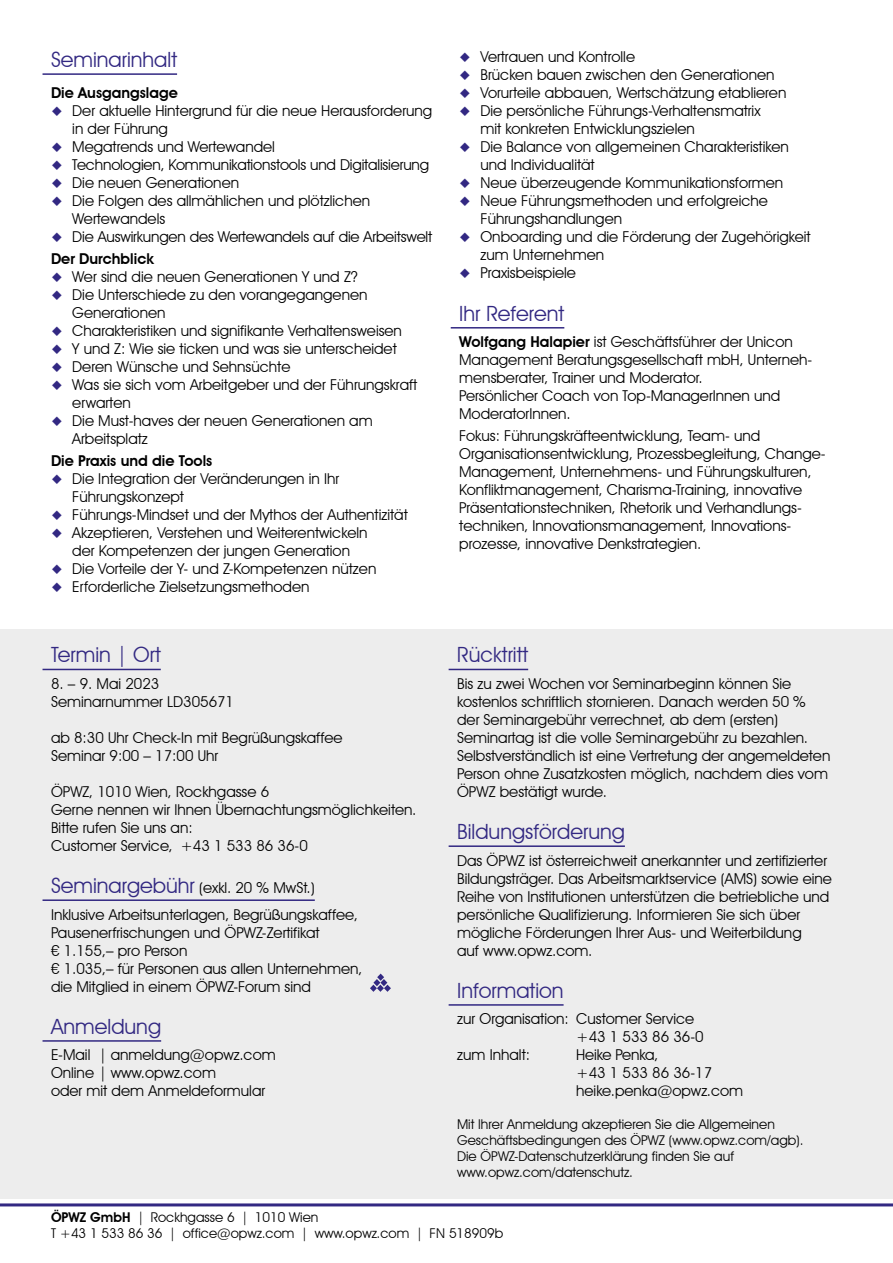
<style>
.page{position:relative;width:893px;height:1263px;background:#fff}
.page>*{position:absolute;margin:0;border:0;box-sizing:border-box;transform-origin:0 0}
.t1{font:21px "Avant Garde IT Cby BT";color:#322882}
.t2{font:15px/18px "Avant Garde IT Cby BT";color:#000}
.t3{font:600 15px "Avant Garde IT Cby BT";color:#000}
.t4{font:13.5px/16.2px "Avant Garde IT Cby BT";color:#000}
.s1{color:#322882}
.s2{font-weight:600}
.s3{font-size:21px;color:#322882}
</style>
<div class="page">
<hr style="left:0;top:1203px;width:893px;height:3px;background:#322882">
<hr style="left:43px;top:73px;width:134px;height:2px;background:#322882">
<div style="left:0;top:629px;width:893px;height:570px;background:#ededed"></div>
<hr style="left:43px;top:669px;width:118px;height:1px;background:#322882">
<hr style="left:43px;top:899px;width:272px;height:2px;background:#322882">
<hr style="left:43px;top:1040px;width:118px;height:2px;background:#322882">
<hr style="left:449px;top:669px;width:79px;height:1px;background:#322882">
<hr style="left:449px;top:845px;width:176px;height:2px;background:#322882">
<hr style="left:449px;top:1004px;width:115px;height:2px;background:#322882">
<svg style="left:370px;top:973px;width:21px;height:19px"></svg>
<hr style="left:451px;top:327px;width:113px;height:2px;background:#322882">
<h1 class="t1" style="left:51px;top:47px;width:128px">Seminarinhalt</h1>
<p class="t3" style="left:51px;top:83px;width:128px">Die Ausgangslage</p>
<p class="t2" style="left:72px;top:101px;width:361px;text-indent:-21px"><span class="s1">◆</span> Der aktuelle Hintergrund für die neue Herausforderung in der Führung</p>
<p class="t2" style="left:51px;top:137px;width:225px"><span class="s1">◆</span> Megatrends und Wertewandel</p>
<p class="t2" style="left:51px;top:155px;width:380px"><span class="s1">◆</span> Technologien, Kommunikationstools und Digitalisierung</p>
<p class="t2" style="left:51px;top:173px;width:190px"><span class="s1">◆</span> Die neuen Generationen</p>
<p class="t2" style="left:72px;top:191px;width:299px;text-indent:-21px"><span class="s1">◆</span> Die Folgen des allmählichen und plötzlichen<br>Wertewandels</p>
<p class="t2" style="left:51px;top:225px;width:383px;line-height:22.2px"><span class="s1">◆</span> Die Auswirkungen des Wertewandels auf die Arbeitswelt<br><span class="s2">Der Durchblick</span></p>
<p class="t2" style="left:51px;top:268px;width:308px"><span class="s1">◆</span> Wer sind die neuen Generationen Y und Z?</p>
<p class="t2" style="left:72px;top:286px;width:297px;text-indent:-21px"><span class="s1">◆</span> Die Unterschiede zu den vorangegangenen<br>Generationen</p>
<p class="t2" style="left:51px;top:322px;width:352px"><span class="s1">◆</span> Charakteristiken und signifikante Verhaltensweisen</p>
<p class="t2" style="left:51px;top:340px;width:347px"><span class="s1">◆</span> Y und Z: Wie sie ticken und was sie unterscheidet</p>
<p class="t2" style="left:51px;top:358px;width:241px"><span class="s1">◆</span> Deren Wünsche und Sehnsüchte</p>
<p class="t2" style="left:72px;top:376px;width:347px;text-indent:-21px"><span class="s1">◆</span> Was sie sich vom Arbeitgeber und der Führungskraft erwarten</p>
<p class="t2" style="left:72px;top:412px;width:302px;text-indent:-21px"><span class="s1">◆</span> Die Must-haves der neuen Generationen am<br>Arbeitsplatz</p>
<p class="t3" style="left:51px;top:452px;width:163px">Die Praxis und die Tools</p>
<p class="t2" style="left:72px;top:470px;width:268px;text-indent:-21px"><span class="s1">◆</span> Die Integration der Veränderungen in Ihr<br>Führungskonzept</p>
<p class="t2" style="left:51px;top:506px;width:358px"><span class="s1">◆</span> Führungs-Mindset und der Mythos der Authentizität</p>
<p class="t2" style="left:51px;top:524px;width:318px;text-align:center"><span class="s1">◆</span> Akzeptieren, Verstehen und Weiterentwickeln der Kompetenzen der jungen Generation</p>
<p class="t2" style="left:51px;top:560px;width:327px"><span class="s1">◆</span> Die Vorteile der Y- und Z-Kompetenzen nützen</p>
<p class="t2" style="left:51px;top:578px;width:260px"><span class="s1">◆</span> Erforderliche Zielsetzungsmethoden</p>
<h1 class="t1" style="left:51px;top:642px;width:111px">Termin | Ort</h1>
<p class="t2" style="left:51px;top:674px;width:185px">8. – 9. Mai 2023<br>Seminarnummer LD305671</p>
<p class="t2" style="left:51px;top:728px;width:293px">ab 8:30 Uhr Check-In mit Begrüßungskaffee<br>Seminar 9:00 – 17:00 Uhr</p>
<p class="t2" style="left:51px;top:782px;width:367px">ÖPWZ, 1010 Wien, Rockhgasse 6<br>Gerne nennen wir Ihnen Übernachtungsmöglichkeiten.<br>Bitte rufen Sie uns an:<br>Customer Service, +43 1 533 86 36-0</p>
<p class="t2" style="left:51px;top:874px;width:308px;line-height:26.5px"><span class="s3">Seminargebühr</span> (exkl. 20 % MwSt.)<br>Inklusive Arbeitsunterlagen, Begrüßungskaffee,</p>
<p class="t2" style="left:51px;top:923px;width:313px">Pausenerfrischungen und ÖPWZ-Zertifikat<br>€ 1.155,– pro Person<br>€ 1.035,– für Personen aus allen Unternehmen, die Mitglied in einem ÖPWZ-Forum sind</p>
<h1 class="t1" style="left:51px;top:1013px;width:112px">Anmeldung</h1>
<p class="t2" style="left:51px;top:1046px;width:226px">E-Mail | anmeldung@opwz.com<br>Online | www.opwz.com<br>oder mit dem Anmeldeformular</p>
<p class="t2" style="left:459px;top:48px;width:177px"><span class="s1">◆</span> Vertrauen und Kontrolle</p>
<p class="t2" style="left:459px;top:66px;width:317px"><span class="s1">◆</span> Brücken bauen zwischen den Generationen</p>
<p class="t2" style="left:459px;top:84px;width:329px"><span class="s1">◆</span> Vorurteile abbauen, Wertschätzung etablieren</p>
<p class="t2" style="left:480px;top:102px;width:282px;text-indent:-21px"><span class="s1">◆</span> Die persönliche Führungs-Verhaltensmatrix mit konkreten Entwicklungszielen</p>
<p class="t2" style="left:480px;top:138px;width:310px;text-indent:-21px"><span class="s1">◆</span> Die Balance von allgemeinen Charakteristiken und Individualität</p>
<p class="t2" style="left:459px;top:174px;width:325px"><span class="s1">◆</span> Neue überzeugende Kommunikationsformen</p>
<p class="t2" style="left:480px;top:192px;width:289px;text-indent:-21px"><span class="s1">◆</span> Neue Führungsmethoden und erfolgreiche<br>Führungshandlungen</p>
<p class="t2" style="left:480px;top:228px;width:332px;text-indent:-21px"><span class="s1">◆</span> Onboarding und die Förderung der Zugehörigkeit zum Unternehmen</p>
<p class="t2" style="left:459px;top:264px;width:118px"><span class="s1">◆</span> Praxisbeispiele</p>
<h1 class="t1" style="left:459px;top:300px;width:107px">Ihr Referent</h1>
<p class="t2" style="left:459px;top:333px;width:355px"><span class="s2">Wolfgang Halapier</span> ist Geschäftsführer der Unicon Management Beratungsgesellschaft mbH, Unterneh&shy;mensberater, Trainer und Moderator.<br>Persönlicher Coach von Top-ManagerInnen und ModeratorInnen.</p>
<p class="t2" style="left:459px;top:427px;width:368px">Fokus: Führungskräfteentwicklung, Team- und Organisationsentwicklung, Prozessbegleitung, Change-Management, Unternehmens- und Führungskulturen, Konfliktmanagement, Charisma-Training, innovative Präsentationstechniken, Rhetorik und Verhandlungs&shy;techniken, Innovationsmanagement, Innovations&shy;prozesse, innovative Denkstrategien.</p>
<h1 class="t1" style="left:457px;top:642px;width:73px">Rücktritt</h1>
<p class="t2" style="left:457px;top:674px;width:375px">Bis zu zwei Wochen vor Seminarbeginn können Sie kostenlos schriftlich stornieren. Danach werden 50 % der Seminargebühr verrechnet, ab dem (ersten)<br>Seminartag ist die volle Seminargebühr zu bezahlen.<br>Selbstverständlich ist eine Vertretung der angemeldeten Person ohne Zusatzkosten möglich, nachdem dies vom ÖPWZ bestätigt wurde.</p>
<h1 class="t1" style="left:457px;top:819px;width:169px">Bildungsförderung</h1>
<p class="t2" style="left:457px;top:851px;width:376px">Das ÖPWZ ist österreichweit anerkannter und zertifizierter Bildungsträger. Das Arbeitsmarktservice (AMS) sowie eine Reihe von Institutionen unterstützen die betriebliche und persönliche Qualifizierung. Informieren Sie sich über mögliche Förderungen Ihrer Aus- und Weiterbildung<br>auf www.opwz.com.</p>
<h1 class="t1" style="left:457px;top:977px;width:108px">Information</h1>
<p class="t2" style="left:457px;top:1010px;width:239px">zur Organisation: Customer Service</p>
<p class="t2" style="left:576px;top:1028px;width:129px">+43 1 533 86 36-0</p>
<p class="t2" style="left:457px;top:1046px;width:74px">zum Inhalt:</p>
<p class="t2" style="left:576px;top:1046px;width:169px">Heike Penka,<br>+43 1 533 86 36-17 heike.penka@opwz.com</p>
<p class="t4" style="left:457px;top:1116px;width:348px">Mit Ihrer Anmeldung akzeptieren Sie die Allgemeinen Geschäftsbedingungen des ÖPWZ (www.opwz.com/agb).<br>Die ÖPWZ-Datenschutzerklärung finden Sie auf www.opwz.com/datenschutz.</p>
<p class="t4" style="left:51px;top:1209px;width:454px"><span class="s2">ÖPWZ GmbH</span> | Rockhgasse 6 | 1010 Wien<br>T +43 1 533 86 36 | office@opwz.com | www.opwz.com | FN 518909b</p>
</div>
